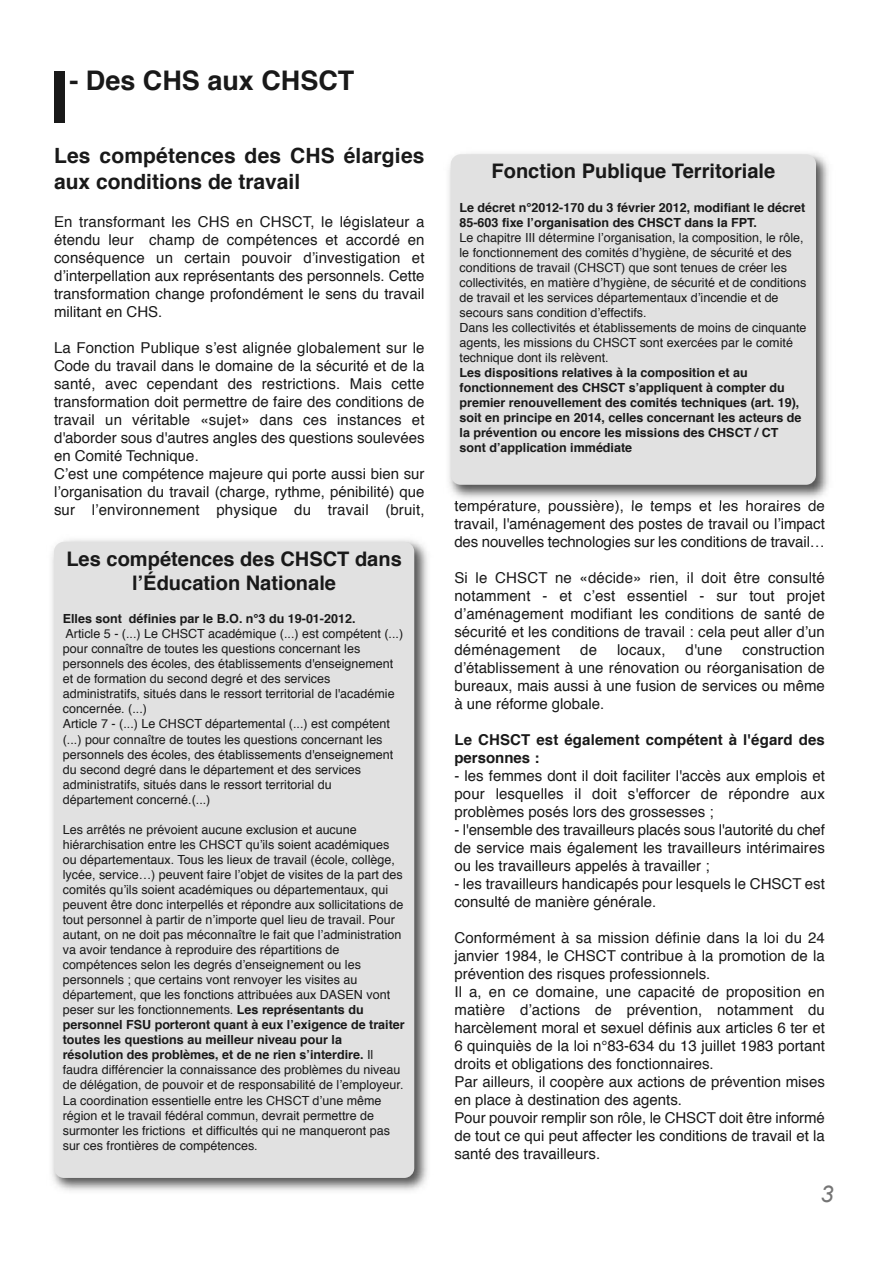
<style>
.page{position:relative;width:893px;height:1263px;background:#fff}
.page>*{position:absolute;margin:0;border:0;box-sizing:border-box;transform-origin:0 0}
.t1{font:700 72px "Helvetica";color:#191919}
.t2{font:700 27px "Helvetica";color:#191919}
.t3{font:italic 23.1px "Arial";color:#757575}
.t4{font:700 21px/25.2px "Helvetica";letter-spacing:.01em;color:#191919}
.t5{font:700 20.1px/24px "Helvetica";color:#191919;text-align:center}
.t6{font:15px/18px "Helvetica";color:#191919;text-align:justify}
.t7{font:700 15px/18px "Helvetica";letter-spacing:.01em;color:#191919}
.t8{font:12.6px/15px "Helvetica";color:#191919}
.t9{font:700 12.6px/15px "Helvetica";color:#191919}
.s1{font-weight:700}
</style>
<div class="page">
<img style="left:52px;top:539px;width:376px;height:652px">
<div style="left:54px;top:542px;width:360px;height:636px;background:#e1e1e1;border-radius:10px"></div>
<img style="left:449px;top:153px;width:380px;height:351px">
<img style="left:454px;top:500px;width:56px;height:4px">
<div style="left:451px;top:154px;width:365px;height:331px;background:#e1e1e1;border-radius:10px"></div>
<h1 class="t1" style="left:49px;top:67px;width:21px">I</h1>
<h2 class="t2" style="left:69px;top:70px;width:287px">- Des CHS aux CHSCT</h2>
<h3 class="t4" style="left:54px;top:145px;width:372px">Les compétences des CHS élargies aux conditions de travail</h3>
<p class="t6" style="left:54px;top:214px;width:372px">En transformant les CHS en CHSCT, le législateur a étendu leur champ de compétences et accordé en conséquence un certain pouvoir d’investigation et d’interpellation aux représentants des personnels. Cette transformation change profondément le sens du travail militant en CHS.</p>
<p class="t6" style="left:54px;top:340px;width:372px;text-align:left">La Fonction Publique s’est alignée globalement sur le Code du travail dans le domaine de la sécurité et de la santé, avec cependant des restrictions. Mais cette transformation doit permettre de faire des conditions de travail un véritable «sujet» dans ces instances et d'aborder sous d'autres angles des questions soulevées en Comité Technique.<br>C’est une compétence majeure qui porte aussi bien sur l’organisation du travail (charge, rythme, pénibilité) que sur l’environnement physique du travail (bruit,</p>
<h3 class="t5" style="left:66px;top:548px;width:337px">Les compétences des CHSCT dans l’Éducation Nationale</h3>
<p class="t9" style="left:63px;top:612px;width:294px">Elles sont définies par le B.O. n°3 du 19-01-2012.</p>
<p class="t8" style="left:63px;top:627px;width:342px">Article 5 - (...) Le CHSCT académique (...) est compétent (...) pour connaître de toutes les questions concernant les personnels des écoles, des établissements d'enseignement et de formation du second degré et des services administratifs, situés dans le ressort territorial de l'académie concernée. (...)<br>Article 7 - (...) Le CHSCT départemental (...) est compétent (...) pour connaître de toutes les questions concernant les personnels des écoles, des établissements d'enseignement du second degré dans le département et des services administratifs, situés dans le ressort territorial du département concerné.(...)</p>
<p class="t8" style="left:63px;top:823px;width:343px">Les arrêtés ne prévoient aucune exclusion et aucune hiérarchisation entre les CHSCT qu’ils soient académiques ou départementaux. Tous les lieux de travail (école, collège, lycée, service…) peuvent faire l’objet de visites de la part des comités qu’ils soient académiques ou départementaux, qui peuvent être donc interpellés et répondre aux sollicitations de tout personnel à partir de n’importe quel lieu de travail. Pour autant, on ne doit pas méconnaître le fait que l’administration va avoir tendance à reproduire des répartitions de compétences selon les degrés d’enseignement ou les personnels ; que certains vont renvoyer les visites au département, que les fonctions attribuées aux DASEN vont peser sur les fonctionnements. <span class="s1">Les représentants du personnel FSU porteront quant à eux l’exigence de traiter toutes les questions au meilleur niveau pour la résolution des problèmes, et de ne rien s’interdire.</span> Il faudra différencier la connaissance des problèmes du niveau de délégation, de pouvoir et de responsabilité de l’employeur.<br>La coordination essentielle entre les CHSCT d’une même région et le travail fédéral commun, devrait permettre de surmonter les frictions et difficultés qui ne manqueront pas sur ces frontières de compétences.</p>
<h3 class="t5" style="left:491px;top:161px;width:285px">Fonction Publique Territoriale</h3>
<p class="t9" style="left:459px;top:201px;width:347px">Le décret n°2012-170 du 3 février 2012, modifiant le décret<br>85-603 fixe l’organisation des CHSCT dans la FPT.</p>
<p class="t8" style="left:459px;top:231px;width:348px">Le chapitre III détermine l’organisation, la composition, le rôle, le fonctionnement des comités d’hygiène, de sécurité et des conditions de travail (CHSCT) que sont tenues de créer les collectivités, en matière d’hygiène, de sécurité et de conditions de travail et les services départementaux d’incendie et de secours sans condition d’effectifs.<br>Dans les collectivités et établissements de moins de cinquante agents, les missions du CHSCT sont exercées par le comité technique dont ils relèvent.</p>
<p class="t9" style="left:459px;top:366px;width:344px">Les dispositions relatives à la composition et au fonctionnement des CHSCT s’appliquent à compter du premier renouvellement des comités techniques (art. 19), soit en principe en 2014, celles concernant les acteurs de la prévention ou encore les missions des CHSCT / CT sont d’application immédiate</p>
<p class="t6" style="left:454px;top:498px;width:372px">température, poussière), le temps et les horaires de travail, l'aménagement des postes de travail ou l’impact des nouvelles technologies sur les conditions de travail…</p>
<p class="t6" style="left:454px;top:570px;width:372px">Si le CHSCT ne «décide» rien, il doit être consulté notamment - et c’est essentiel - sur tout projet d’aménagement modifiant les conditions de santé de sécurité et les conditions de travail : cela peut aller d’un déménagement</p>
<p class="t6" style="left:580px;top:642px;width:18px">de</p>
<p class="t6" style="left:617px;top:642px;width:50px">locaux,</p>
<p class="t6" style="left:686px;top:642px;width:38px">d'une</p>
<p class="t6" style="left:454px;top:642px;width:372px;text-indent:288px">construction d’établissement à une rénovation ou réorganisation de bureaux, mais aussi à une fusion de services ou même à une réforme globale.</p>
<p class="t7" style="left:454px;top:732px;width:372px">Le CHSCT est également compétent à l'égard des personnes :</p>
<p class="t6" style="left:454px;top:768px;width:372px">- les femmes dont il doit faciliter l'accès aux emplois et pour lesquelles il doit s'efforcer de répondre aux problèmes posés lors des grossesses ;</p>
<p class="t6" style="left:454px;top:822px;width:372px">- l'ensemble des travailleurs placés sous l'autorité du chef de service mais également les travailleurs intérimaires ou les travailleurs appelés à travailler ;</p>
<p class="t6" style="left:454px;top:876px;width:372px">- les travailleurs handicapés pour lesquels le CHSCT est consulté de manière générale.</p>
<p class="t6" style="left:454px;top:930px;width:372px;text-align:left">Conformément à sa mission définie dans la loi du 24 janvier 1984, le CHSCT contribue à la promotion de la prévention des risques professionnels.<br>Il a, en ce domaine, une capacité de proposition en matière d’actions de prévention, notamment du harcèlement moral et sexuel définis aux articles 6 ter et 6 quinquiès de la loi n°83-634 du 13 juillet 1983 portant droits et obligations des fonctionnaires.<br>Par ailleurs, il coopère aux actions de prévention mises en place à destination des agents.<br>Pour pouvoir remplir son rôle, le CHSCT doit être informé de tout ce qui peut affecter les conditions de travail et la santé des travailleurs.</p>
<h3 class="t3" style="left:820px;top:1180px;width:14px">3</h3>
</div>
